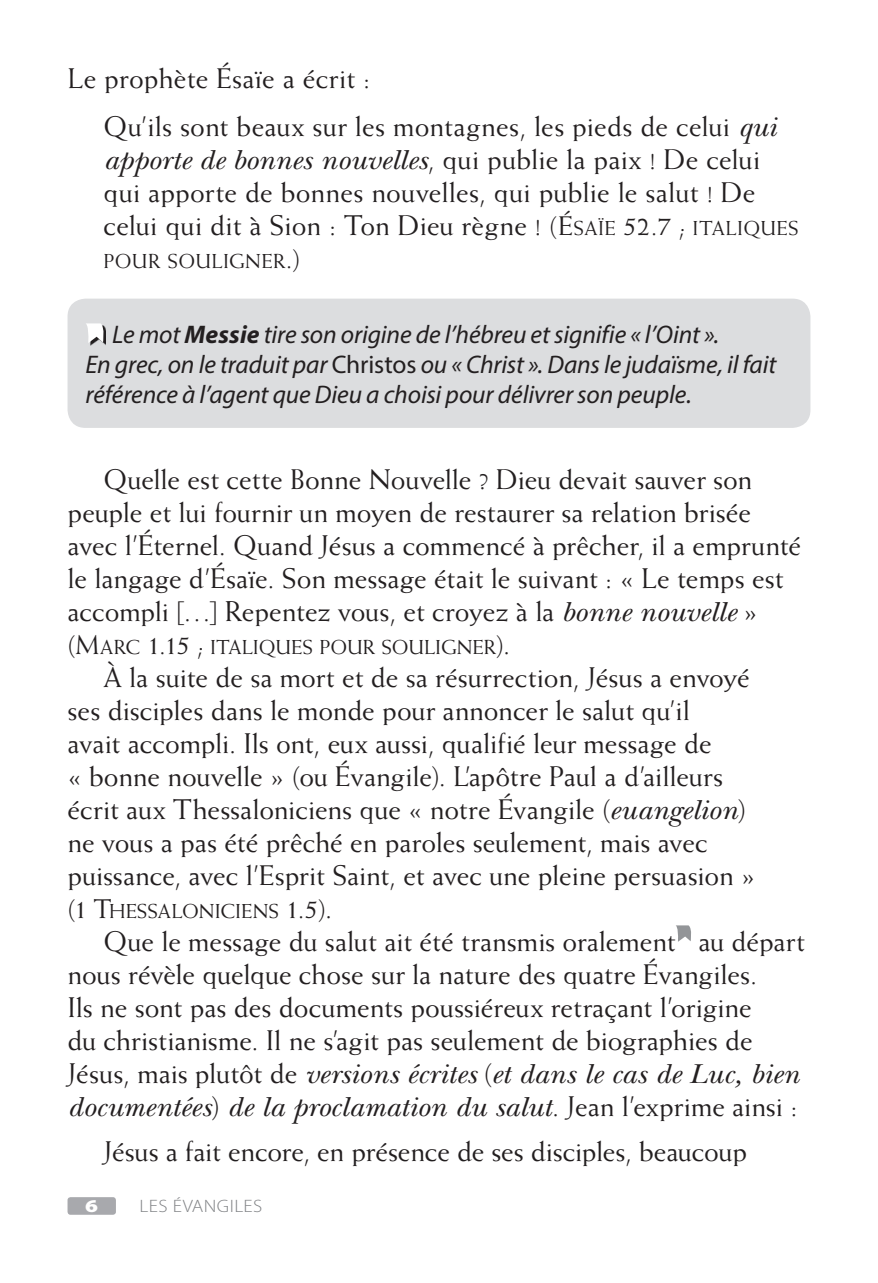
<style>
.page{position:relative;width:878px;height:1283px;background:#fff}
.page>*{position:absolute;margin:0;border:0;box-sizing:border-box;transform-origin:0 0}
.t1{font:28.5px/33px "Weiss Std";color:#231f20}
.t2{font:italic 28.5px/33px "New Baskerville Std";letter-spacing:.005em;color:#231f20;scale:1.05 1}
.t3{font:italic 25.5px/30px "Myriad Pro";letter-spacing:-.005em;color:#231f20}
.t4{font:20.4px "Weiss Std";letter-spacing:.005em;color:#231f20}
.t5{font:20.4px "Weiss Std";letter-spacing:.025em;color:#231f20}
.t6{font:300 18px "Myriad Pro";letter-spacing:.02em;color:#808285;scale:1.1 1}
.t7{font:900 18px "Myriad Pro";color:#fff;scale:1.25 1}
.s1{font-family:"New Baskerville Std";font-style:italic}
.s2{font-family:"Weiss Std";font-style:normal}
.s3{font-size:27px}
.s4{font-size:20.4px}
.s5{font-weight:700}
.s6{font-style:normal}
.s7{font-size:28.5px}
</style>
<div class="page">
<div style="left:68px;top:1197px;width:48px;height:17px;background:#a8a9ad;border-radius:3px"></div>
<div style="left:68px;top:299px;width:742px;height:129px;background:#dcdddf;border-radius:18px"></div>
<img style="left:90px;top:327px;width:16px;height:18px">
<svg style="left:86px;top:323px;width:19px;height:20px"></svg>
<svg style="left:676px;top:925px;width:15px;height:16px"></svg>
<p class="t1" style="left:103px;top:54px;width:674px;line-height:48px;text-indent:-36px">Le prophète Ésaïe a écrit :<br>Qu’ils sont beaux sur les montagnes, les pieds de celui <span class="s1">qui</span></p>
<p class="t2" style="left:104px;top:143px;width:627px">apporte de bonnes nouvelles<span class="s2">, qui publie la paix ! De celui</span></p>
<p class="t1" style="left:104px;top:175px;width:696px">qui apporte de bonnes nouvelles, qui publie le salut ! De celui qui dit à Sion : Ton Dieu règne ! <span class="s3">(É</span><span class="s4">SAÏE</span> <span class="s3">52.7 ;</span> <span class="s4">ITALIQUES</span></p>
<p class="t5" style="left:104px;top:249px;width:198px">POUR SOULIGNER<span class="s3">.)</span></p>
<p class="t3" style="left:85px;top:319px;width:692px;text-indent:27px">Le mot <span class="s5">Messie</span> tire son origine de l’hébreu et signifie « l’Oint » .<br>En grec, on le traduit par <span class="s6">Christos</span> ou « Christ » . Dans le judaïsme, il fait référence à l’agent que Dieu a choisi pour délivrer son peuple .</p>
<p class="t1" style="left:68px;top:462px;width:735px;text-indent:36px">Quelle est cette Bonne Nouvelle ? Dieu devait sauver son peuple et lui fournir un moyen de restaurer sa relation brisée avec l’Éternel. Quand Jésus a commencé à prêcher, il a emprunté le langage d’Ésaïe. Son message était le suivant : « Le temps est accompli […] Repentez vous, et croyez à la <span class="s1">bonne nouvelle</span> »</p>
<p class="t4" style="left:68px;top:635px;width:444px"><span class="s3">(M</span>ARC <span class="s3">1.15 ;</span> ITALIQUES POUR SOULIGNER<span class="s3">)</span><span class="s7">.</span></p>
<p class="t1" style="left:67px;top:660px;width:689px;text-indent:36px">À la suite de sa mort et de sa résurrection, Jésus a envoyé ses disciples dans le monde pour annoncer le salut qu’il<br>avait accompli. Ils ont, eux aussi, qualifié leur message de<br>« bonne nouvelle » (ou Évangile). L’apôtre Paul a d’ailleurs écrit aux Thessaloniciens que « notre Évangile (<span class="s1">euangelion</span>) ne vous a pas été prêché en paroles seulement, mais avec puissance, avec l’Esprit Saint, et avec une pleine persuasion »</p>
<p class="t4" style="left:68px;top:899px;width:266px"><span class="s3">(1 T</span>HESSALONICIENS <span class="s3">1.5)</span><span class="s7">.</span></p>
<p class="t1" style="left:68px;top:924px;width:739px;text-indent:36px">Que le message du salut ait été transmis oralement au départ nous révèle quelque chose sur la nature des quatre Évangiles.<br>Ils ne sont pas des documents poussiéreux retraçant l’origine<br>du christianisme. Il ne s’agit pas seulement de biographies de</p>
<p class="t2" style="left:67px;top:1057px;width:698px"><span class="s2">Jésus, mais plutôt de</span> versions écrites <span class="s2">(</span>et dans le cas de Luc, bien documentées<span class="s2">)</span> de la proclamation du salut<span class="s2">. Jean l’exprime ainsi :</span></p>
<p class="t1" style="left:104px;top:1134px;width:645px">Jésus a fait encore, en présence de ses disciples, beaucoup</p>
<p class="t7" style="left:85px;top:1195px;width:12px">6</p>
<p class="t6" style="left:139px;top:1195px;width:113px">LES ÉVANGILES</p>
</div>
